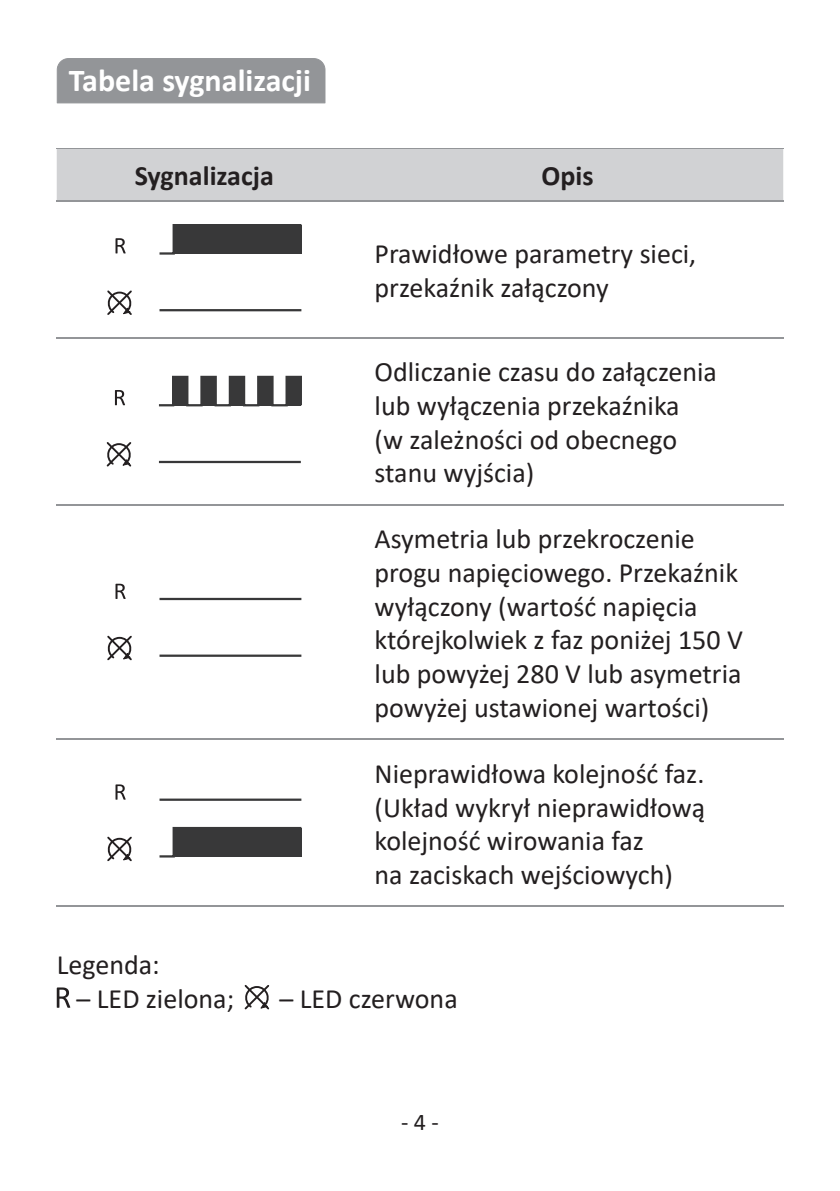
<style>
.page{position:relative;width:840px;height:1191px;background:#fff}
.page>*{position:absolute;margin:0;border:0;box-sizing:border-box;transform-origin:0 0}
.t1{font:700 32px "Calibri";color:#fff}
.t2{font:28px/33.6px "Calibri";color:#231f20}
.t3{font:700 28px "Calibri";color:#231f20}
.t4{font:24px "Calibri";color:#231f20}
</style>
<div class="page">
<div style="left:57px;top:149px;width:725px;height:52px;background:#d1d2d4"></div>
<hr style="left:57px;top:201px;width:294px;height:1px;background:#939598">
<hr style="left:351px;top:201px;width:431px;height:1px;background:#939598">
<hr style="left:57px;top:337px;width:294px;height:1px;background:#939598">
<hr style="left:57px;top:504px;width:294px;height:1px;background:#939598">
<hr style="left:57px;top:738px;width:294px;height:1px;background:#939598">
<hr style="left:57px;top:906px;width:294px;height:1px;background:#939598">
<hr style="left:351px;top:337px;width:431px;height:1px;background:#939598">
<hr style="left:351px;top:504px;width:431px;height:1px;background:#939598">
<hr style="left:351px;top:738px;width:431px;height:1px;background:#939598">
<hr style="left:351px;top:906px;width:431px;height:1px;background:#939598">
<hr style="left:57px;top:148px;width:294px;height:1px;background:#939598">
<hr style="left:351px;top:148px;width:431px;height:1px;background:#939598">
<svg style="left:107px;top:224px;width:195px;height:91px"></svg>
<svg style="left:106px;top:375px;width:196px;height:92px"></svg>
<svg style="left:107px;top:583px;width:195px;height:78px"></svg>
<svg style="left:107px;top:784px;width:195px;height:78px"></svg>
<div style="left:174px;top:828px;width:127px;height:28px;background:#383839"></div>
<svg style="left:57px;top:987px;width:13px;height:20px"></svg>
<svg style="left:244px;top:985px;width:26px;height:25px"></svg>
<div style="left:57px;top:58px;width:268px;height:45px;background:#939598"></div>
<p class="t1" style="left:69px;top:58px;width:243px">Tabela sygnalizacji</p>
<p class="t3" style="left:135px;top:156px;width:140px">Sygnalizacja</p>
<p class="t3" style="left:541px;top:156px;width:54px">Opis</p>
<p class="t2" style="left:374px;top:236px;width:323px">Prawidłowe parametry sieci, przekaźnik załączony</p>
<p class="t2" style="left:374px;top:354px;width:344px">Odliczanie czasu do załączenia lub wyłączenia przekaźnika<br>(w zależności od obecnego stanu wyjścia)</p>
<p class="t2" style="left:374px;top:521px;width:369px">Asymetria lub przekroczenie progu napięciowego. Przekaźnik wyłączony (wartość napięcia którejkolwiek z faz poniżej 150 V lub powyżej 280 V lub asymetria powyżej ustawionej wartości)</p>
<p class="t2" style="left:374px;top:756px;width:332px">Nieprawidłowa kolejność faz. (Układ wykrył nieprawidłową kolejność wirowania faz<br>na zaciskach wejściowych)</p>
<p class="t2" style="left:57px;top:947px;width:104px">Legenda:</p>
<p class="t2" style="left:77px;top:981px;width:159px">– LED zielona;</p>
<p class="t2" style="left:279px;top:981px;width:180px">– LED czerwona</p>
<p class="t4" style="left:401px;top:1105px;width:39px">- 4 -</p>
</div>
